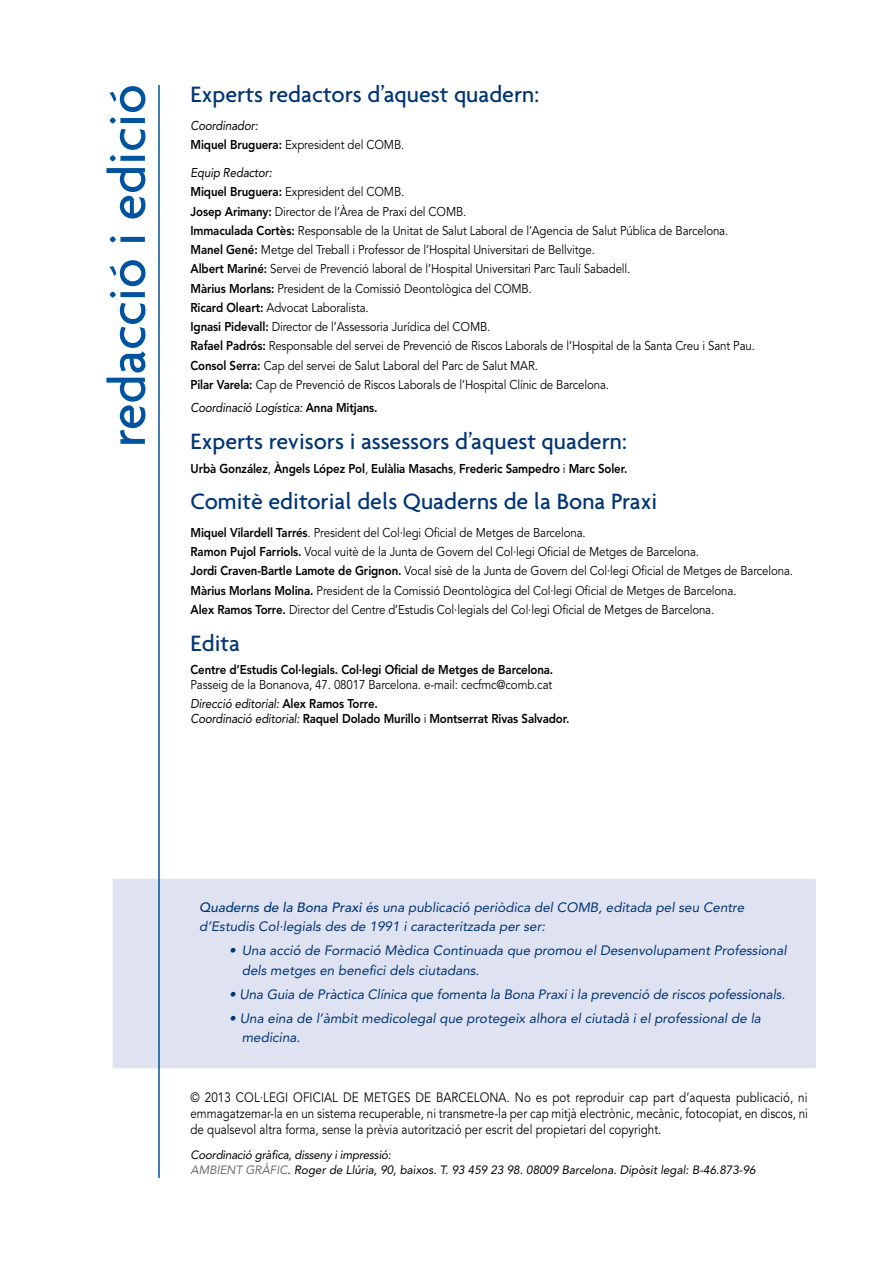
<style>
.page{position:relative;width:893px;height:1263px;background:#fff}
.page>*{position:absolute;margin:0;border:0;box-sizing:border-box;transform-origin:0 0}
.t1{font:500 54px "Agenda";color:#00539f}
.t2{font:500 24px "Agenda";color:#003573}
.t3{font:italic 13.5px/19.5px "Avenir LT Std";color:#003573}
.t4{font:13.5px/15.8px "Avenir";color:#000;text-align:justify;scale:.86 1}
.t5{font:12.75px/19.2px "Avenir";letter-spacing:-.01em;color:#000;scale:.9 1}
.t6{font:800 12.75px/15px "Avenir LT Std";letter-spacing:-.01em;color:#000;scale:.9 1}
.t7{font:italic 12.75px "Avenir LT Std";letter-spacing:-.01em;color:#000;scale:.9 1}
.t8{font:italic 12px/15px "Avenir LT Std";color:#000}
.s1{font-family:"Avenir LT Std";font-weight:800}
.s2{font-weight:800;font-style:normal}
.s3{font-family:"Avenir";font-weight:400}
.s4{font-weight:400;font-style:italic}
.s5{font-family:"Avenir";font-weight:500}
.s6{color:#6d6e71}
</style>
<div class="page">
<div style="left:113px;top:879px;width:702px;height:188px;background:#dfe2f1"></div>
<div style="left:113px;top:879px;width:703px;height:189px;border:2px solid #dfe2f1"></div>
<hr style="left:158px;top:85px;width:2px;height:1093px;background:#00539f">
<h1 class="t1" style="left:95px;top:447px;width:365px;rotate:-90deg">redacció i edició</h1>
<h2 class="t2" style="left:191px;top:80px;width:350px">Experts redactors d’aquest quadern:</h2>
<p class="t7" style="left:190px;top:118px;width:76px">Coordinador:</p>
<p class="t5" style="left:190px;top:136px;width:239px"><span class="s1">Miquel Bruguera:</span> Expresident del COMB.</p>
<p class="t7" style="left:190px;top:165px;width:92px">Equip Redactor:</p>
<p class="t5" style="left:190px;top:183px;width:629px"><span class="s1">Miquel Bruguera:</span> Expresident del COMB.<br><span class="s1">Josep Arimany:</span> Director de l’Àrea de Praxi del COMB.<br><span class="s1">Immaculada Cortès:</span> Responsable de la Unitat de Salut Laboral de l’Agencia de Salut Pública de Barcelona.<br><span class="s1">Manel Gené:</span> Metge del Treball i Professor de l’Hospital Universitari de Bellvitge.<br><span class="s1">Albert Mariné:</span> Servei de Prevenció laboral de l’Hospital Universitari Parc Taulí Sabadell.<br><span class="s1">Màrius Morlans:</span> President de la Comissió Deontològica del COMB.<br><span class="s1">Ricard Oleart:</span> Advocat Laboralista.<br><span class="s1">Ignasi Pidevall:</span> Director de l’Assessoria Jurídica del COMB.<br><span class="s1">Rafael Padrós:</span> Responsable del servei de Prevenció de Riscos Laborals de l’Hospital de la Santa Creu i Sant Pau.<br><span class="s1">Consol Serra:</span> Cap del servei de Salut Laboral del Parc de Salut MAR.<br><span class="s1">Pilar Varela:</span> Cap de Prevenció de Riscos Laborals de l’Hospital Clínic de Barcelona.</p>
<p class="t7" style="left:190px;top:400px;width:209px">Coordinació Logística: <span class="s2">Anna Mitjans.</span></p>
<h2 class="t2" style="left:191px;top:427px;width:438px">Experts revisors i assessors d’aquest quadern:</h2>
<p class="t6" style="left:190px;top:461px;width:487px">Urbà González<span class="s3">,</span> Àngels López Pol<span class="s3">,</span> Eulàlia Masachs<span class="s3">,</span> Frederic Sampedro <span class="s3">i</span> Marc Soler.</p>
<h2 class="t2" style="left:191px;top:487px;width:468px">Comitè editorial dels Quaderns de la Bona Praxi</h2>
<p class="t5" style="left:190px;top:523px;width:671px"><span class="s1">Miquel Vilardell Tarrés</span>. President del Col·legi Oficial de Metges de Barcelona.<br><span class="s1">Ramon Pujol Farriols.</span> Vocal vuitè de la Junta de Govern del Col·legi Oficial de Metges de Barcelona.<br><span class="s1">Jordi Craven-Bartle Lamote de Grignon.</span> Vocal sisè de la Junta de Govern del Col·legi Oficial de Metges de Barcelona.<br><span class="s1">Màrius Morlans Molina.</span> President de la Comissió Deontològica del Col·legi Oficial de Metges de Barcelona.<br><span class="s1">Alex Ramos Torre.</span> Director del Centre d’Estudis Col·legials del Col·legi Oficial de Metges de Barcelona.</p>
<h2 class="t2" style="left:191px;top:628px;width:51px">Edita</h2>
<p class="t6" style="left:190px;top:662px;width:405px">Centre d’Estudis Col·legials. Col·legi Oficial de Metges de Barcelona.</p>
<p class="t5" style="left:190px;top:675px;width:404px">Passeig de la Bonanova, 47. 08017 Barcelona. e-mail: cecfmc@comb.cat</p>
<p class="t6" style="left:190px;top:696px;width:423px"><span class="s4">Direcció editorial:</span> Alex Ramos Torre.<br><span class="s4">Coordinació editorial:</span> Raquel Dolado Murillo <span class="s3">i</span> Montserrat Rivas Salvador.</p>
<p class="t3" style="left:199px;top:898px;width:546px"><span class="s5">Quaderns de la Bona Praxi</span> és una publicació periòdica del COMB, editada pel seu Centre d’Estudis Col·legials des de 1991 i caracteritzada per ser:</p>
<p class="t3" style="left:242px;top:941px;width:546px;text-indent:-13px">• Una acció de Formació Mèdica Continuada que promou el Desenvolupament Professional dels metges en benefici dels ciutadans.</p>
<p class="t3" style="left:229px;top:985px;width:558px">• Una Guia de Pràctica Clínica que fomenta la Bona Praxi i la prevenció de riscos pofessionals.</p>
<p class="t3" style="left:242px;top:1009px;width:521px;text-indent:-13px">• Una eina de l’àmbit medicolegal que protegeix alhora el ciutadà i el professional de la medicina.</p>
<p class="t4" style="left:190px;top:1090px;width:719px">© 2013 COL·LEGI OFICIAL DE METGES DE BARCELONA. No es pot reproduir cap part d’aquesta publicació, ni emmagatzemar-la en un sistema recuperable, ni transmetre-la per cap mitjà electrònic, mecànic, fotocopiat, en discos, ni de qualsevol altra forma, sense la prèvia autorització per escrit del propietari del copyright.</p>
<p class="t8" style="left:191px;top:1148px;width:567px">Coordinació gràfica, disseny i impressió:<br><span class="s6">AMBIENT GRÀFIC</span>. Roger de Llúria, 90, baixos. T. 93 459 23 98. 08009 Barcelona. Dipòsit legal: B-46.873-96</p>
</div>
